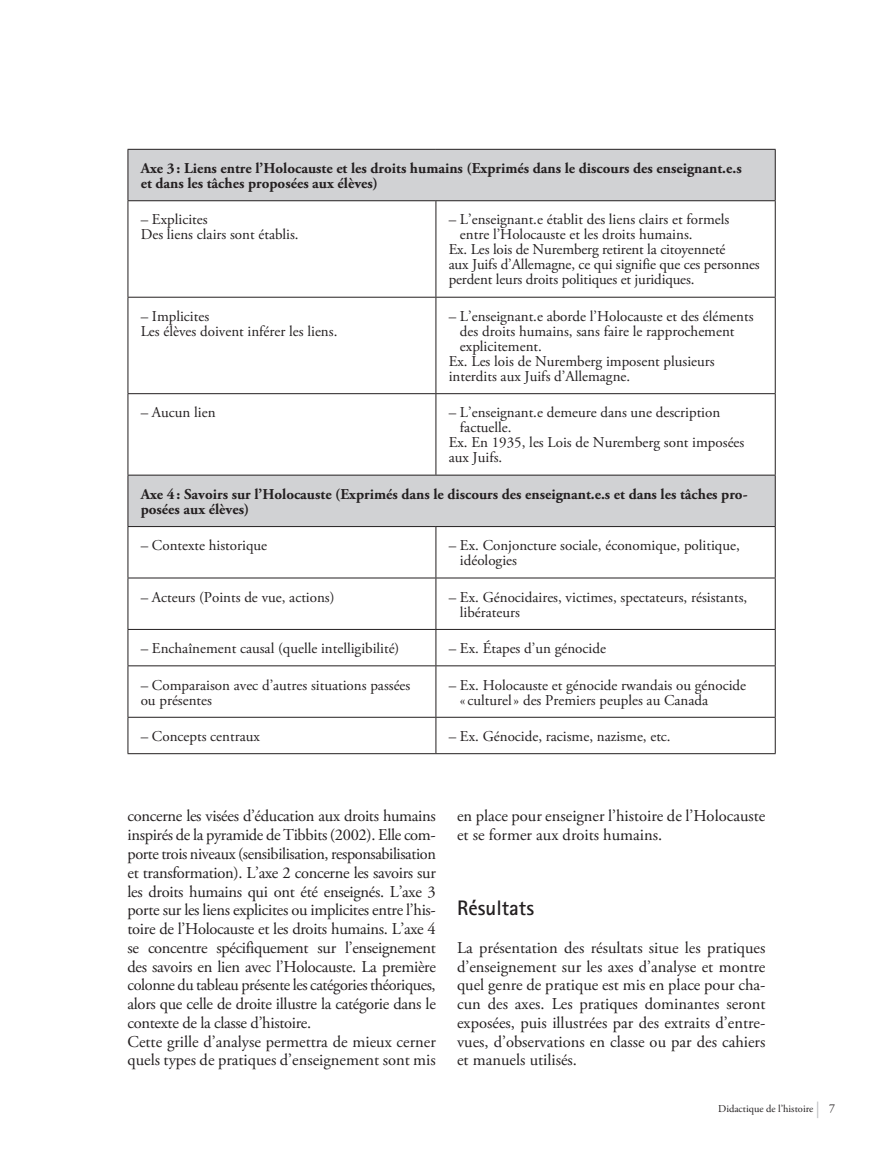
<style>
.page{position:relative;width:893px;height:1149px;background:#fff}
.page>*{position:absolute;margin:0;border:0;box-sizing:border-box;transform-origin:0 0}
.t1{font:700 21px "Rotis Sans Serif";color:#231f20}
.t2{font:16.5px/18.8px "Adobe Garamond Pro";letter-spacing:-.02em;color:#231f20}
.t3{font:16.5px/18.8px "Adobe Garamond Pro";color:#231f20}
.t4{font:15px/15px "Adobe Garamond Pro";color:#231f20}
.t5{font:700 15px/15px "Adobe Garamond Pro";color:#231f20}
.t6{font:10.5px "Adobe Garamond Pro";color:#231f20}
.s1{font-size:16.5px;color:#bcbdc0}
.s2{font-size:12px}
</style>
<div class="page">
<svg style="left:129px;top:150px;width:646px;height:376px"></svg>
<hr style="left:128px;top:149px;width:308px;height:1px;background:#231f20">
<hr style="left:436px;top:149px;width:340px;height:1px;background:#231f20">
<hr style="left:128px;top:200px;width:308px;height:1px;background:#231f20">
<hr style="left:436px;top:200px;width:340px;height:1px;background:#231f20">
<hr style="left:128px;top:297px;width:308px;height:1px;background:#231f20">
<hr style="left:436px;top:297px;width:340px;height:1px;background:#231f20">
<hr style="left:128px;top:393px;width:308px;height:1px;background:#231f20">
<hr style="left:436px;top:393px;width:340px;height:1px;background:#231f20">
<hr style="left:128px;top:474px;width:308px;height:1px;background:#231f20">
<hr style="left:436px;top:474px;width:340px;height:1px;background:#231f20">
<hr style="left:128px;top:526px;width:308px;height:1px;background:#231f20">
<hr style="left:436px;top:526px;width:340px;height:1px;background:#231f20">
<hr style="left:128px;top:577px;width:308px;height:1px;background:#231f20">
<hr style="left:436px;top:577px;width:340px;height:1px;background:#231f20">
<hr style="left:128px;top:629px;width:308px;height:1px;background:#231f20">
<hr style="left:436px;top:629px;width:340px;height:1px;background:#231f20">
<hr style="left:128px;top:665px;width:308px;height:1px;background:#231f20">
<hr style="left:436px;top:665px;width:340px;height:1px;background:#231f20">
<hr style="left:128px;top:716px;width:308px;height:1px;background:#231f20">
<hr style="left:436px;top:716px;width:340px;height:1px;background:#231f20">
<hr style="left:128px;top:753px;width:308px;height:1px;background:#231f20">
<hr style="left:436px;top:753px;width:340px;height:1px;background:#231f20">
<hr style="left:128px;top:150px;width:1px;height:50px;background:#231f20">
<hr style="left:128px;top:201px;width:1px;height:96px;background:#231f20">
<hr style="left:128px;top:297px;width:1px;height:96px;background:#231f20">
<hr style="left:128px;top:394px;width:1px;height:80px;background:#231f20">
<hr style="left:128px;top:475px;width:1px;height:51px;background:#231f20">
<hr style="left:128px;top:527px;width:1px;height:50px;background:#231f20">
<hr style="left:128px;top:578px;width:1px;height:51px;background:#231f20">
<hr style="left:128px;top:629px;width:1px;height:36px;background:#231f20">
<hr style="left:128px;top:666px;width:1px;height:50px;background:#231f20">
<hr style="left:128px;top:717px;width:1px;height:36px;background:#231f20">
<hr style="left:775px;top:150px;width:1px;height:50px;background:#231f20">
<hr style="left:436px;top:201px;width:1px;height:96px;background:#231f20">
<hr style="left:775px;top:201px;width:1px;height:96px;background:#231f20">
<hr style="left:436px;top:297px;width:1px;height:96px;background:#231f20">
<hr style="left:775px;top:297px;width:1px;height:96px;background:#231f20">
<hr style="left:436px;top:394px;width:1px;height:80px;background:#231f20">
<hr style="left:775px;top:394px;width:1px;height:80px;background:#231f20">
<hr style="left:775px;top:475px;width:1px;height:51px;background:#231f20">
<hr style="left:436px;top:527px;width:1px;height:50px;background:#231f20">
<hr style="left:775px;top:527px;width:1px;height:50px;background:#231f20">
<hr style="left:436px;top:578px;width:1px;height:51px;background:#231f20">
<hr style="left:775px;top:578px;width:1px;height:51px;background:#231f20">
<hr style="left:436px;top:629px;width:1px;height:36px;background:#231f20">
<hr style="left:775px;top:629px;width:1px;height:36px;background:#231f20">
<hr style="left:436px;top:666px;width:1px;height:50px;background:#231f20">
<hr style="left:775px;top:666px;width:1px;height:50px;background:#231f20">
<hr style="left:436px;top:717px;width:1px;height:36px;background:#231f20">
<hr style="left:775px;top:717px;width:1px;height:36px;background:#231f20">
<p class="t5" style="left:141px;top:161px;width:602px">Axe 3: Liens entre l’Holocauste et les droits humains (Exprimés dans le discours des enseignant.e.s et dans les tâches proposées aux élèves)</p>
<p class="t4" style="left:141px;top:212px;width:160px">– Explicites<br>Des liens clairs sont établis.</p>
<p class="t4" style="left:449px;top:212px;width:282px">– L’enseignant.e établit des liens clairs et formels</p>
<p class="t4" style="left:460px;top:227px;width:234px">entre l’Holocauste et les droits humains.</p>
<p class="t4" style="left:449px;top:242px;width:278px">Ex. Les lois de Nuremberg retirent la citoyenneté</p>
<p class="t4" style="left:449px;top:257px;width:313px">aux Juifs d’Allemagne, ce qui signifie que ces personnes</p>
<p class="t4" style="left:449px;top:272px;width:247px">perdent leurs droits politiques et juridiques.</p>
<p class="t4" style="left:141px;top:309px;width:198px">– Implicites<br>Les élèves doivent inférer les liens.</p>
<p class="t4" style="left:449px;top:309px;width:306px">– L’enseignant.e aborde l’Holocauste et des éléments</p>
<p class="t4" style="left:460px;top:324px;width:276px">des droits humains, sans faire le rapprochement</p>
<p class="t4" style="left:460px;top:339px;width:83px">explicitement.</p>
<p class="t4" style="left:449px;top:354px;width:268px">Ex. Les lois de Nuremberg imposent plusieurs</p>
<p class="t4" style="left:449px;top:369px;width:183px">interdits aux Juifs d’Allemagne.</p>
<p class="t4" style="left:141px;top:405px;width:76px">– Aucun lien</p>
<p class="t4" style="left:449px;top:405px;width:273px">– L’enseignant.e demeure dans une description</p>
<p class="t4" style="left:460px;top:420px;width:53px">factuelle.</p>
<p class="t4" style="left:449px;top:435px;width:297px">Ex. En 1935, les Lois de Nuremberg sont imposées</p>
<p class="t4" style="left:449px;top:450px;width:55px">aux Juifs.</p>
<p class="t5" style="left:141px;top:486px;width:608px">Axe 4: Savoirs sur l’Holocauste (Exprimés dans le discours des enseignant.e.s et dans les tâches pro&shy;posées aux élèves)</p>
<p class="t4" style="left:141px;top:538px;width:128px">– Contexte historique</p>
<p class="t4" style="left:460px;top:538px;width:281px;text-indent:-11px">– Ex. Conjoncture sociale, économique, politique, idéologies</p>
<p class="t4" style="left:141px;top:589px;width:195px">– Acteurs (Points de vue, actions)</p>
<p class="t4" style="left:460px;top:589px;width:289px;text-indent:-11px">– Ex. Génocidaires, victimes, spectateurs, résistants, libérateurs</p>
<p class="t4" style="left:141px;top:641px;width:260px">– Enchaînement causal (quelle intelligibilité)</p>
<p class="t4" style="left:449px;top:641px;width:159px">– Ex. Étapes d’un génocide</p>
<p class="t4" style="left:141px;top:677px;width:271px">– Comparaison avec d’autres situations passées ou présentes</p>
<p class="t4" style="left:460px;top:677px;width:288px;text-indent:-11px">– Ex. Holocauste et génocide rwandais ou génocide « culturel» des Premiers peuples au Canada</p>
<p class="t4" style="left:141px;top:729px;width:121px">– Concepts centraux</p>
<p class="t4" style="left:449px;top:729px;width:224px">– Ex. Génocide, racisme, nazisme, etc.</p>
<p class="t2" style="left:128px;top:807px;width:310px">concerne les visées d’éducation aux droits humains inspirés de la pyramide de Tibbits (2002). Elle com&shy;porte trois niveaux (sensibilisation, responsabilisation et transformation). L’axe 2 concerne les savoirs sur les droits humains qui ont été enseignés. L’axe 3 porte sur les liens explicites ou implicites entre l’his&shy;toire de l’Holocauste et les droits humains. L’axe 4 se concentre spécifiquement sur l’enseignement des savoirs en lien avec l’Holocauste. La première colonne du tableau présente les catégories théoriques, alors que celle de droite illustre la catégorie dans le contexte de la classe d’histoire.<br>Cette grille d’analyse permettra de mieux cerner quels types de pratiques d’enseignement sont mis</p>
<p class="t3" style="left:457px;top:807px;width:310px">en place pour enseigner l’histoire de l’Holocauste et se former aux droits humains.</p>
<h1 class="t1" style="left:457px;top:894px;width:78px">Résultats</h1>
<p class="t3" style="left:457px;top:938px;width:310px;text-align:justify">La présentation des résultats situe les pratiques d’enseignement sur les axes d’analyse et montre quel genre de pratique est mis en place pour cha&shy;cun des axes. Les pratiques dominantes seront exposées, puis illustrées par des extraits d’entre&shy;vues, d’observations en classe ou par des cahiers et manuels utilisés.</p>
<p class="t6" style="left:718px;top:1101px;width:118px">Didactique de l’histoire <span class="s1">|</span> <span class="s2">7</span></p>
</div>
